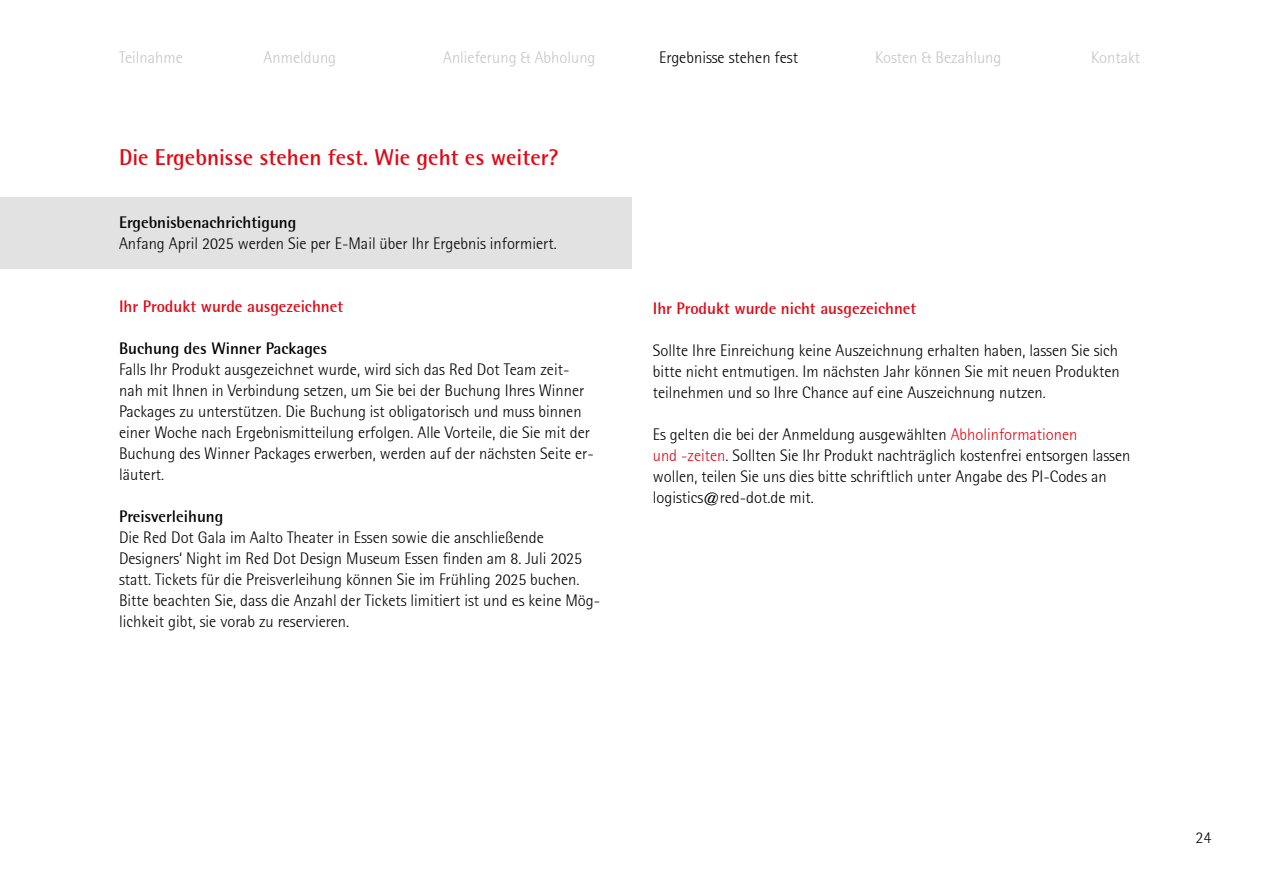
<style>
.page{position:relative;width:1263px;height:893px;background:#fff}
.page>*{position:absolute;margin:0;border:0;box-sizing:border-box;transform-origin:0 0}
.t1{font:700 22.5px "Rotis Semi Sans";color:#e30613}
.t2{font:300 16.5px/21px "Rotis Semisans";color:#000}
.t3{font:700 16.5px "Rotis Semi Sans";color:#000}
.t4{font:300 16.5px "Rotis Semisans";color:#c6c6c6}
.t5{font:700 16.5px "Rotis Semi Sans";color:#e30613}
.t6{font:300 16.5px "Rotis Semisans";color:#070a11}
.s1{color:#e30613}
</style>
<div class="page">
<div style="left:0;top:197px;width:631px;height:72px;background:#e2e2e2"></div>
<p class="t4" style="left:119px;top:48px;width:65px">Teilnahme</p>
<p class="t4" style="left:264px;top:48px;width:74px">Anmeldung</p>
<p class="t4" style="left:443px;top:48px;width:154px">Anlieferung &amp; Abholung</p>
<p class="t2" style="left:659px;top:47px;width:140px">Ergebnisse stehen fest</p>
<p class="t4" style="left:875px;top:48px;width:128px">Kosten &amp; Bezahlung</p>
<p class="t4" style="left:1091px;top:48px;width:50px">Kontakt</p>
<h1 class="t1" style="left:119px;top:145px;width:441px">Die Ergebnisse stehen fest. Wie geht es weiter?</h1>
<p class="t3" style="left:119px;top:213px;width:179px">Ergebnisbenachrichtigung</p>
<p class="t2" style="left:119px;top:233px;width:439px">Anfang April 2025 werden Sie per E-Mail über Ihr Ergebnis informiert.</p>
<p class="t5" style="left:119px;top:297px;width:226px">Ihr Produkt wurde ausgezeichnet</p>
<p class="t3" style="left:119px;top:339px;width:210px">Buchung des Winner Packages</p>
<p class="t2" style="left:119px;top:359px;width:476px">Falls Ihr Produkt ausgezeichnet wurde, wird sich das Red Dot Team zeit&shy;nah mit Ihnen in Verbindung setzen, um Sie bei der Buchung Ihres Winner Packages zu unterstützen. Die Buchung ist obligatorisch und muss binnen einer Woche nach Ergebnismitteilung erfolgen. Alle Vorteile, die Sie mit der Buchung des Winner Packages erwerben, werden auf der nächsten Seite er&shy;läutert.</p>
<p class="t3" style="left:119px;top:507px;width:106px">Preisverleihung</p>
<p class="t2" style="left:119px;top:527px;width:483px">Die Red Dot Gala im Aalto Theater in Essen sowie die anschließende Designers‘ Night im Red Dot Design Museum Essen finden am 8. Juli 2025 statt. Tickets für die Preisverleihung können Sie im Frühling 2025 buchen.<br>Bitte beachten Sie, dass die Anzahl der Tickets limitiert ist und es keine Mög&shy;lichkeit gibt, sie vorab zu reservieren.</p>
<p class="t5" style="left:653px;top:299px;width:265px">Ihr Produkt wurde nicht ausgezeichnet</p>
<p class="t2" style="left:653px;top:340px;width:468px;text-align:justify">Sollte Ihre Einreichung keine Auszeichnung erhalten haben, lassen Sie sich bitte nicht entmutigen. Im nächsten Jahr können Sie mit neuen Produkten teilnehmen und so Ihre Chance auf eine Auszeichnung nutzen.</p>
<p class="t2" style="left:653px;top:424px;width:479px">Es gelten die bei der Anmeldung ausgewählten <span class="s1">Abholinformationen<br>und -zeiten</span>. Sollten Sie Ihr Produkt nachträglich kostenfrei entsorgen lassen wollen, teilen Sie uns dies bitte schriftlich unter Angabe des PI-Codes an logistics@red-dot.de mit.</p>
<p class="t6" style="left:1195px;top:828px;width:17px">24</p>
</div>
